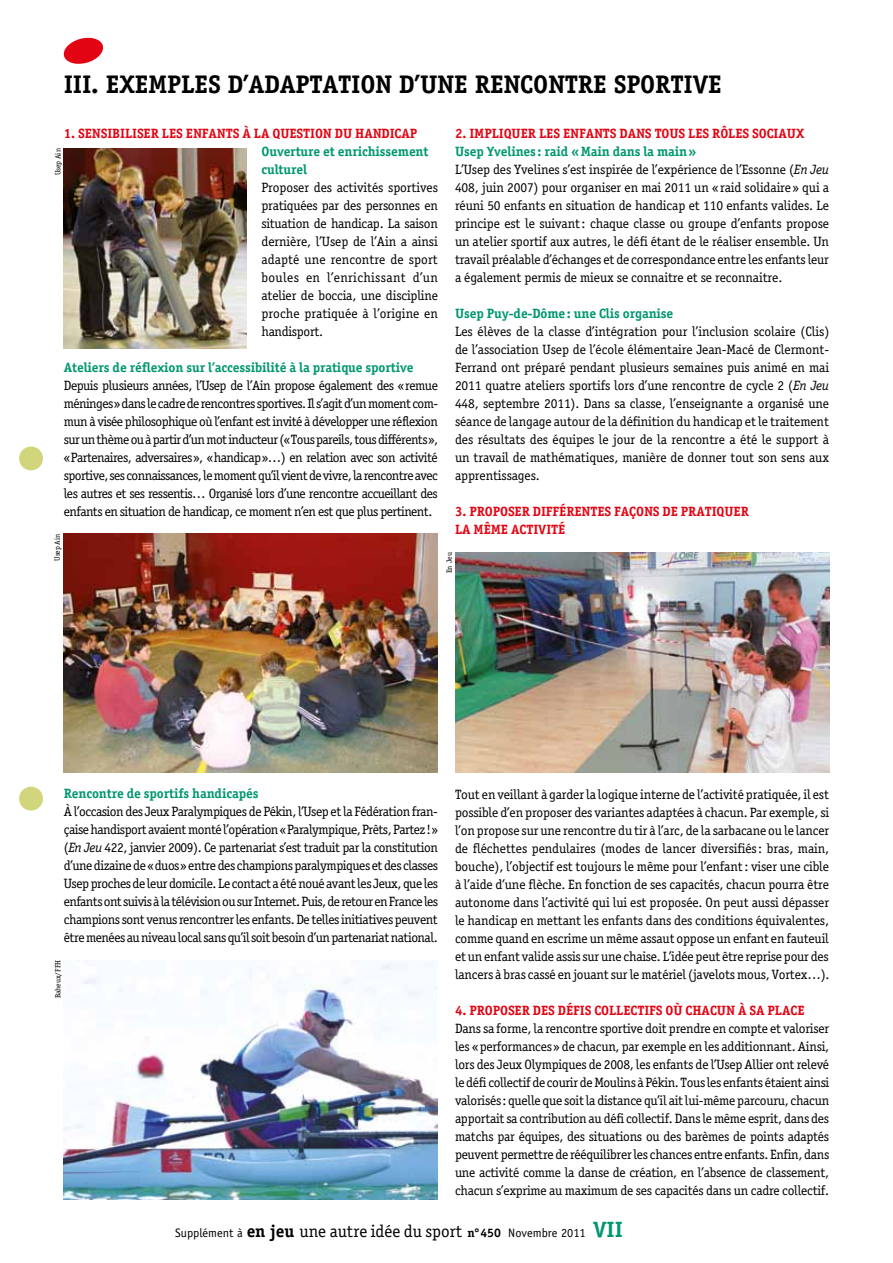
<style>
.page{position:relative;width:893px;height:1263px;background:#fff}
.page>*{position:absolute;margin:0;border:0;box-sizing:border-box;transform-origin:0 0}
.t1{font:700 25.5px "Officina Serif";letter-spacing:-.01em;color:#000}
.t2{font:13.5px/18px "Officina Serif";letter-spacing:-.01em;color:#000;text-align:justify}
.t3{font:700 13.5px/18px "Officina Serif";letter-spacing:-.01em;color:#e30413}
.t4{font:700 13.5px/18px "Officina Serif";letter-spacing:-.01em;color:#009770}
.t5{font:12.3px "Officina Sans";color:#000}
.t6{font:7.5px "Officina Serif";letter-spacing:-.01em;color:#000}
.s1{font-weight:700;color:#009770}
.s2{font-style:italic}
.s3{font-family:"Officina Serif";font-weight:700;font-size:17.25px}
.s4{font-family:"Officina Serif";font-size:17.25px}
.s5{font-family:"Officina Serif";font-weight:700}
.s6{font-family:"Officina Serif";font-weight:700;font-size:22.2px;color:#009770}
</style>
<div class="page">
<div style="left:19px;top:446px;width:24px;height:24px;background:#d1d57b;border-radius:50%"></div>
<div style="left:19px;top:787px;width:24px;height:23px;background:#d1d57b;border-radius:50%"></div>
<svg style="left:63px;top:37px;width:40px;height:27px"></svg>
<img style="left:455px;top:552px;width:374px;height:220px">
<img style="left:64px;top:534px;width:374px;height:238px">
<img style="left:64px;top:148px;width:183px;height:201px">
<img style="left:64px;top:963px;width:374px;height:236px">
<h1 class="t1" style="left:64px;top:69px;width:659px">III. EXEMPLES D’ADAPTATION D’UNE RENCONTRE SPORTIVE</h1>
<p class="t3" style="left:64px;top:124px;width:355px">1. SENSIBILISER LES ENFANTS À LA QUESTION DU HANDICAP</p>
<p class="t4" style="left:262px;top:142px;width:168px">Ouverture et enrichissement culturel</p>
<p class="t2" style="left:262px;top:179px;width:178px">Proposer des activités sportives pratiquées par des personnes en situation de handicap. La saison dernière, l’Usep de l’Ain a ainsi adapté une rencontre de sport boules en l’enrichissant d’un atelier de boccia, une discipline proche pratiquée à l’origine en handisport.</p>
<p class="t4" style="left:64px;top:358px;width:351px">Ateliers de réflexion sur l’accessibilité à la pratique sportive</p>
<p class="t2" style="left:64px;top:377px;width:376px">Depuis plusieurs années, l’Usep de l’Ain propose également des «remue méninges» dans le cadre de rencontres sportives. Il s’agit d’un moment com&shy;mun à visée philosophique où l’enfant est invité à développer une réflexion sur un thème ou à partir d’un mot inducteur («Tous pareils, tous différents», «Partenaires, adversaires», «handicap»…) en relation avec son activité sportive, ses connaissances, le moment qu’il vient de vivre, la rencontre avec les autres et ses ressentis… Organisé lors d’une rencontre accueillant des enfants en situation de handicap, ce moment n’en est que plus pertinent.</p>
<p class="t3" style="left:455px;top:124px;width:351px">2. IMPLIQUER LES ENFANTS DANS TOUS LES RÔLES SOCIAUX</p>
<p class="t2" style="left:455px;top:143px;width:376px;text-align:left"><span class="s1">Usep Yvelines : raid «Main dans la main»<br></span>L’Usep des Yvelines s’est inspirée de l’expérience de l’Essonne (<span class="s2">En Jeu </span>408, juin 2007) pour organiser en mai 2011 un «raid solidaire» qui a réuni 50 enfants en situation de handicap et 110 enfants valides. Le principe est le suivant: chaque classe ou groupe d’enfants propose un atelier sportif aux autres, le défi étant de le réaliser ensemble. Un travail préalable d’échanges et de correspondance entre les enfants leur a également permis de mieux se connaitre et se reconnaitre.</p>
<p class="t4" style="left:455px;top:304px;width:220px">Usep Puy-de-Dôme: une Clis organise</p>
<p class="t2" style="left:455px;top:322px;width:376px">Les élèves de la classe d’intégration pour l’inclusion scolaire (Clis) de l’association Usep de l’école élémentaire Jean-Macé de Clermont-Ferrand ont préparé pendant plusieurs semaines puis animé en mai 2011 quatre ateliers sportifs lors d’une rencontre de cycle 2 (<span class="s2">En Jeu </span>448, septembre 2011). Dans sa classe, l’enseignante a organisé une séance de langage autour de la définition du handicap et le traitement des résultats des équipes le jour de la rencontre a été le support à un travail de mathématiques, manière de donner tout son sens aux apprentissages.</p>
<p class="t3" style="left:455px;top:502px;width:295px">3. PROPOSER DIFFÉRENTES FAÇONS DE PRATIQUER<br>LA MÊME ACTIVITÉ</p>
<p class="t6" style="left:53px;top:175px;width:29px;rotate:-90deg">Usep Ain</p>
<p class="t6" style="left:53px;top:561px;width:29px;rotate:-90deg">Usep Ain</p>
<p class="t6" style="left:445px;top:573px;width:22px;rotate:-90deg">En Jeu</p>
<p class="t4" style="left:64px;top:784px;width:196px">Rencontre de sportifs handicapés</p>
<p class="t2" style="left:64px;top:803px;width:376px">À l’occasion des Jeux Paralympiques de Pékin, l’Usep et la Fédération fran&shy;çaise handisport avaient monté l’opération «Paralympique, Prêts, Partez!» (<span class="s2">En Jeu</span> 422, janvier 2009). Ce partenariat s’est traduit par la constitution d’une dizaine de «duos» entre des champions paralympiques et des classes Usep proches de leur domicile. Le contact a été noué avant les Jeux, que les enfants ont suivis à la télévision ou sur Internet. Puis, de retour en France les champions sont venus rencontrer les enfants. De telles initiatives peuvent être menées au niveau local sans qu’il soit besoin d’un partenariat national.</p>
<p class="t6" style="left:53px;top:998px;width:40px;rotate:-90deg">Baheux/FFH</p>
<p class="t2" style="left:455px;top:786px;width:376px">Tout en veillant à garder la logique interne de l’activité pratiquée, il est possible d’en proposer des variantes adaptées à chacun. Par exemple, si l’on propose sur une rencontre du tir à l’arc, de la sarbacane ou le lancer de fléchettes pendulaires (modes de lancer diversifiés: bras, main, bouche), l’objectif est toujours le même pour l’enfant: viser une cible à l’aide d’une flèche. En fonction de ses capacités, chacun pourra être autonome dans l’activité qui lui est proposée. On peut aussi dépasser le handicap en mettant les enfants dans des conditions équivalentes, comme quand en escrime un même assaut oppose un enfant en fauteuil et un enfant valide assis sur une chaise. L’idée peut être reprise pour des lancers à bras cassé en jouant sur le matériel (javelots mous, Vortex…).</p>
<p class="t3" style="left:455px;top:1002px;width:351px">4. PROPOSER DES DÉFIS COLLECTIFS OÙ CHACUN À SA PLACE</p>
<p class="t2" style="left:455px;top:1020px;width:376px">Dans sa forme, la rencontre sportive doit prendre en compte et valoriser les «performances» de chacun, par exemple en les additionnant. Ainsi, lors des Jeux Olympiques de 2008, les enfants de l’Usep Allier ont relevé le défi collectif de courir de Moulins à Pékin. Tous les enfants étaient ainsi valorisés: quelle que soit la distance qu’il ait lui-même parcouru, chacun apportait sa contribution au défi collectif. Dans le même esprit, dans des matchs par équipes, des situations ou des barèmes de points adaptés peuvent permettre de rééquilibrer les chances entre enfants. Enfin, dans une activité comme la danse de création, en l’absence de classement, chacun s’exprime au maximum de ses capacités dans un cadre collectif.</p>
<p class="t5" style="left:175px;top:1226px;width:449px">Supplément à <span class="s3">en jeu</span> <span class="s4">une autre idée du sport</span> <span class="s5">n°450</span> Novembre 2011 <span class="s6">VII</span></p>
</div>
